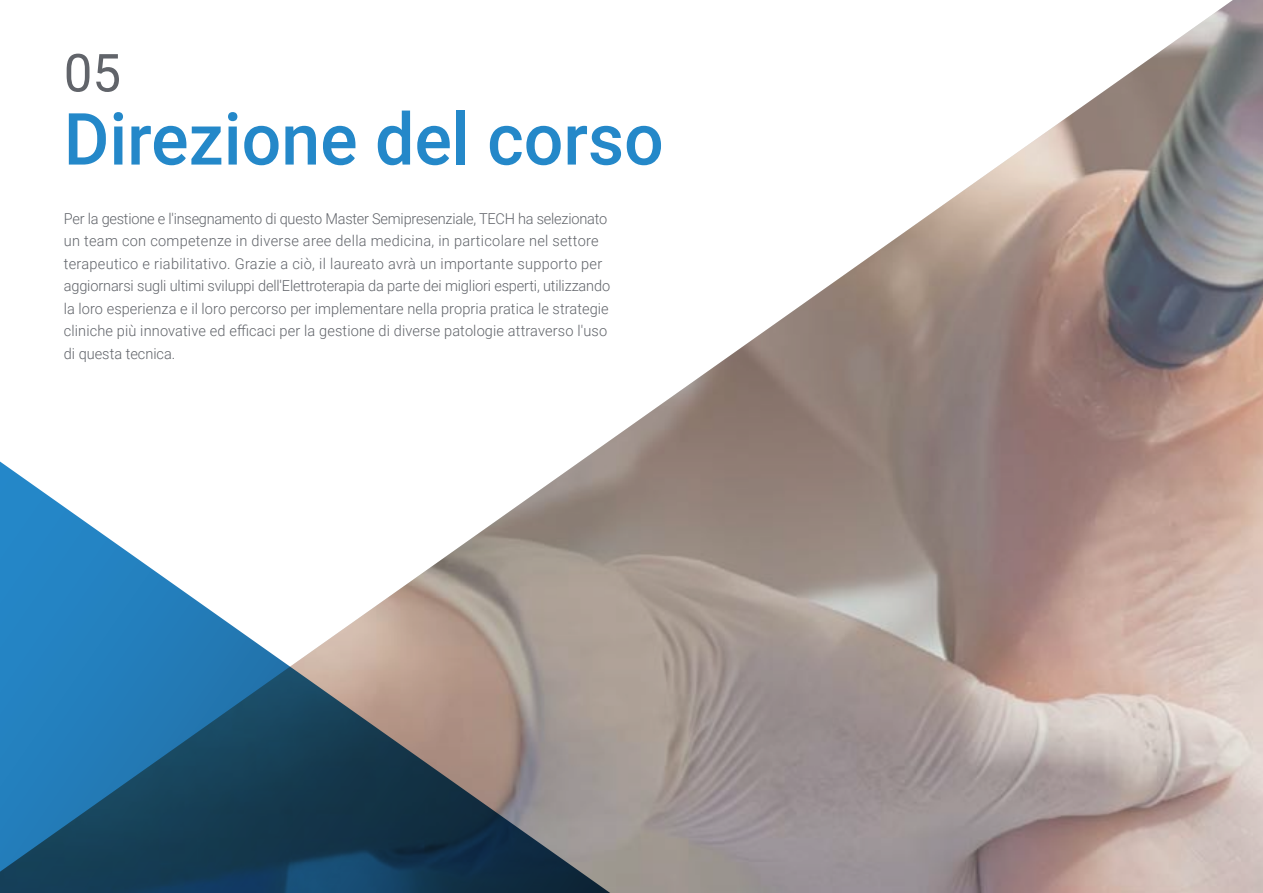
<style>
.page{position:relative;width:1263px;height:893px;background:#fff}
.page>*{position:absolute;margin:0;border:0;box-sizing:border-box;transform-origin:0 0}
.t1{font:500 72px "Roboto";color:#2488c9}
.t2{font:52.5px "Roboto";color:#61646a}
.t3{font:300 15px/22.5px "Roboto";letter-spacing:.005em;color:#61646a}
</style>
<div class="page">
<img style="left:602px;top:0;width:661px;height:893px">
<svg style="left:0;top:446px;width:640px;height:447px"></svg>
<h2 class="t2" style="left:64px;top:36px;width:59px">05</h2>
<h1 class="t1" style="left:64px;top:89px;width:601px">Direzione del corso</h1>
<p class="t3" style="left:64px;top:207px;width:548px">Per la gestione e l'insegnamento di questo Master Semipresenziale, TECH ha selezionato un team con competenze in diverse aree della medicina, in particolare nel settore terapeutico e riabilitativo. Grazie a ciò, il laureato avrà un importante supporto per aggiornarsi sugli ultimi sviluppi dell'Elettroterapia da parte dei migliori esperti, utilizzando la loro esperienza e il loro percorso per implementare nella propria pratica le strategie cliniche più innovative ed efficaci per la gestione di diverse patologie attraverso l'uso di questa tecnica.</p>
</div>
